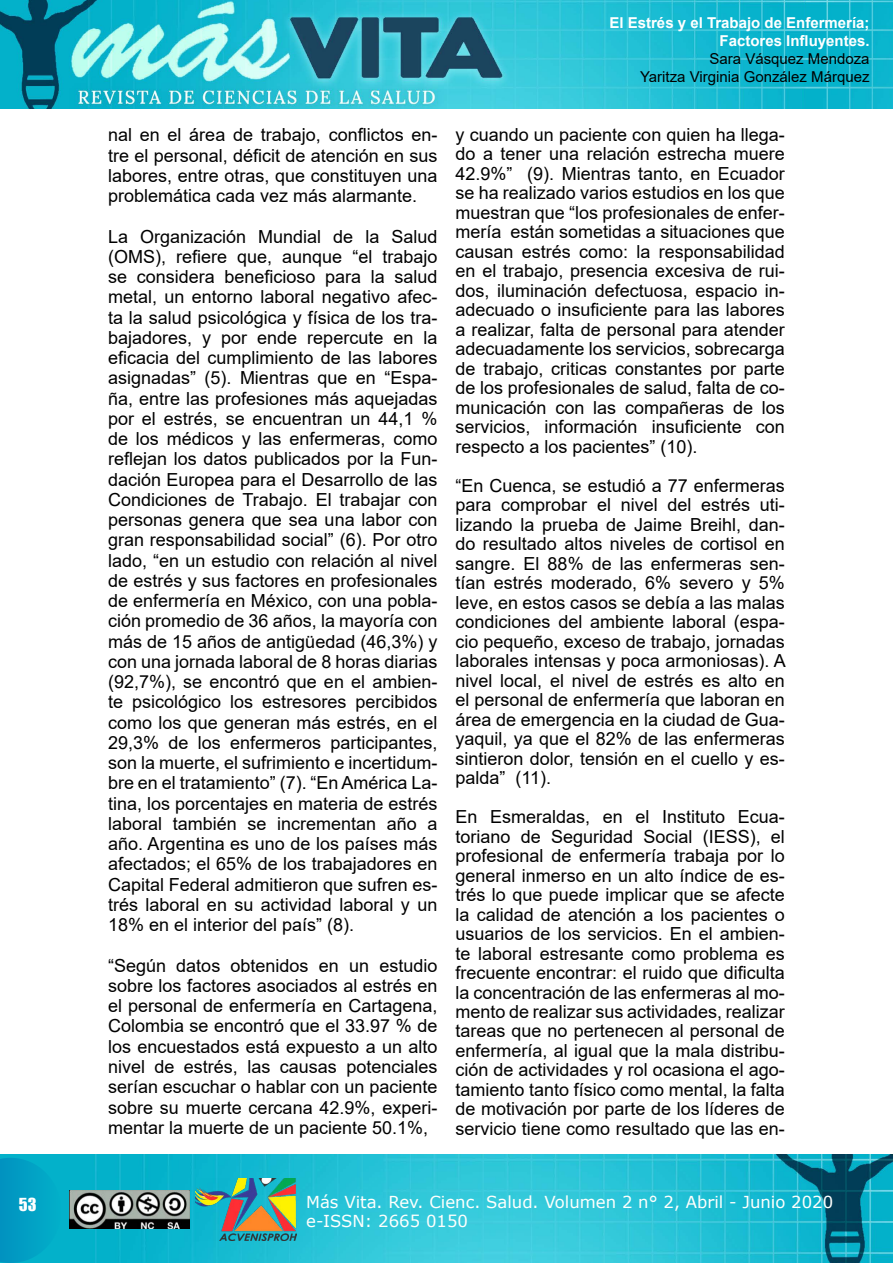
<style>
.page{position:relative;width:893px;height:1263px;background:#fff}
.page>*{position:absolute;margin:0;border:0;box-sizing:border-box;transform-origin:0 0}
.t1{font:18px/19.5px "Arial";color:#000;text-align:justify}
.t2{font:16.5px/19.8px "Verdana";color:#fffffd}
.t3{font:16.5px "Impact";color:#fff}
.t4{font:700 15px/18px "Arial";color:#fff;text-align:right}
.t5{font:15px/18px "Arial";color:#000;text-align:right}
</style>
<div class="page">
<img style="left:0;top:1155px;width:893px;height:108px">
<svg style="left:0;top:1158px;width:61px;height:105px;background:#01a1c4"></svg>
<img style="left:70px;top:1191px;width:119px;height:38px">
<img style="left:195px;top:1179px;width:102px;height:62px">
<img style="left:0;top:0;width:807px;height:108px">
<img style="left:807px;top:0;width:86px;height:108px">
<p class="t3" style="left:19px;top:1192px;width:19px">53</p>
<p class="t1" style="left:108px;top:125px;width:331px;line-height:20.2px">nal en el área de trabajo, conflictos en&shy;tre el personal, déficit de atención en sus labores, entre otras, que constituyen una problemática cada vez más alarmante.</p>
<p class="t1" style="left:108px;top:226px;width:331px;line-height:20.2px">La Organización Mundial de la Salud (OMS), refiere que, aunque “el trabajo se considera beneficioso para la salud metal, un entorno laboral negativo afec&shy;ta la salud psicológica y física de los tra&shy;bajadores, y por ende repercute en la eficacia del cumplimiento de las labores asignadas” (5). Mientras que en “Espa&shy;ña, entre las profesiones más aquejadas por el estrés, se encuentran un 44,1 % de los médicos y las enfermeras, como reflejan los datos publicados por la Fun&shy;dación Europea para el Desarrollo de las Condiciones de Trabajo. El trabajar con personas genera que sea una labor con gran responsabilidad social” (6). Por otro lado, “en un estudio con relación al nivel de estrés y sus factores en profesionales de enfermería en México, con una pobla&shy;ción promedio de 36 años, la mayoría con más de 15 años de antigüedad (46,3%) y con una jornada laboral de 8 horas diarias (92,7%), se encontró que en el ambien&shy;te psicológico los estresores percibidos como los que generan más estrés, en el 29,3% de los enfermeros participantes, son la muerte, el sufrimiento e incertidum&shy;bre en el tratamiento” (7). “En América La&shy;tina, los porcentajes en materia de estrés laboral también se incrementan año a año. Argentina es uno de los países más afectados; el 65% de los trabajadores en Capital Federal admitieron que sufren es&shy;trés laboral en su actividad laboral y un 18% en el interior del país” (8).</p>
<p class="t1" style="left:108px;top:955px;width:331px;line-height:20.2px">“Según datos obtenidos en un estudio sobre los factores asociados al estrés en el personal de enfermería en Cartagena, Colombia se encontró que el 33.97 % de los encuestados está expuesto a un alto nivel de estrés, las causas potenciales serían escuchar o hablar con un paciente sobre su muerte cercana 42.9%, experi&shy;mentar la muerte de un paciente 50.1%,</p>
<p class="t4" style="left:609px;top:13px;width:262px">El Estrés y el Trabajo de Enfermería;<br>Factores Influyentes.</p>
<p class="t5" style="left:640px;top:49px;width:231px">Sara Vásquez Mendoza<br>Yaritza Virginia González Márquez</p>
<p class="t1" style="left:455px;top:124px;width:331px">y cuando un paciente con quien ha llega&shy;do a tener una relación estrecha muere 42.9%” (9). Mientras tanto, en Ecuador se ha realizado varios estudios en los que muestran que “los profesionales de enfer&shy;mería están sometidas a situaciones que causan estrés como: la responsabilidad en el trabajo, presencia excesiva de rui&shy;dos, iluminación defectuosa, espacio in&shy;adecuado o insuficiente para las labores a realizar, falta de personal para atender adecuadamente los servicios, sobrecarga de trabajo, criticas constantes por parte de los profesionales de salud, falta de co&shy;municación con las compañeras de los servicios, información insuficiente con respecto a los pacientes” (10).</p>
<p class="t1" style="left:455px;top:475px;width:332px">“En Cuenca, se estudió a 77 enfermeras para comprobar el nivel del estrés uti&shy;lizando la prueba de Jaime Breihl, dan&shy;do resultado altos niveles de cortisol en sangre. El 88% de las enfermeras sen&shy;tían estrés moderado, 6% severo y 5% leve, en estos casos se debía a las malas condiciones del ambiente laboral (espa&shy;cio pequeño, exceso de trabajo, jornadas laborales intensas y poca armoniosas). A nivel local, el nivel de estrés es alto en el personal de enfermería que laboran en área de emergencia en la ciudad de Gua&shy;yaquil, ya que el 82% de las enfermeras sintieron dolor, tensión en el cuello y es&shy;palda” (11).</p>
<p class="t1" style="left:455px;top:807px;width:331px">En Esmeraldas, en el Instituto Ecua&shy;toriano de Seguridad Social (IESS), el profesional de enfermería trabaja por lo general inmerso en un alto índice de es&shy;trés lo que puede implicar que se afecte la calidad de atención a los pacientes o usuarios de los servicios. En el ambien&shy;te laboral estresante como problema es frecuente encontrar: el ruido que dificulta la concentración de las enfermeras al mo&shy;mento de realizar sus actividades, realizar tareas que no pertenecen al personal de enfermería, al igual que la mala distribu&shy;ción de actividades y rol ocasiona el ago&shy;tamiento tanto físico como mental, la falta de motivación por parte de los líderes de servicio tiene como resultado que las en-</p>
<p class="t2" style="left:306px;top:1191px;width:529px">Más Vita. Rev. Cienc. Salud. Volumen 2 n° 2, Abril - Junio 2020 e-ISSN: 2665 0150</p>
</div>
